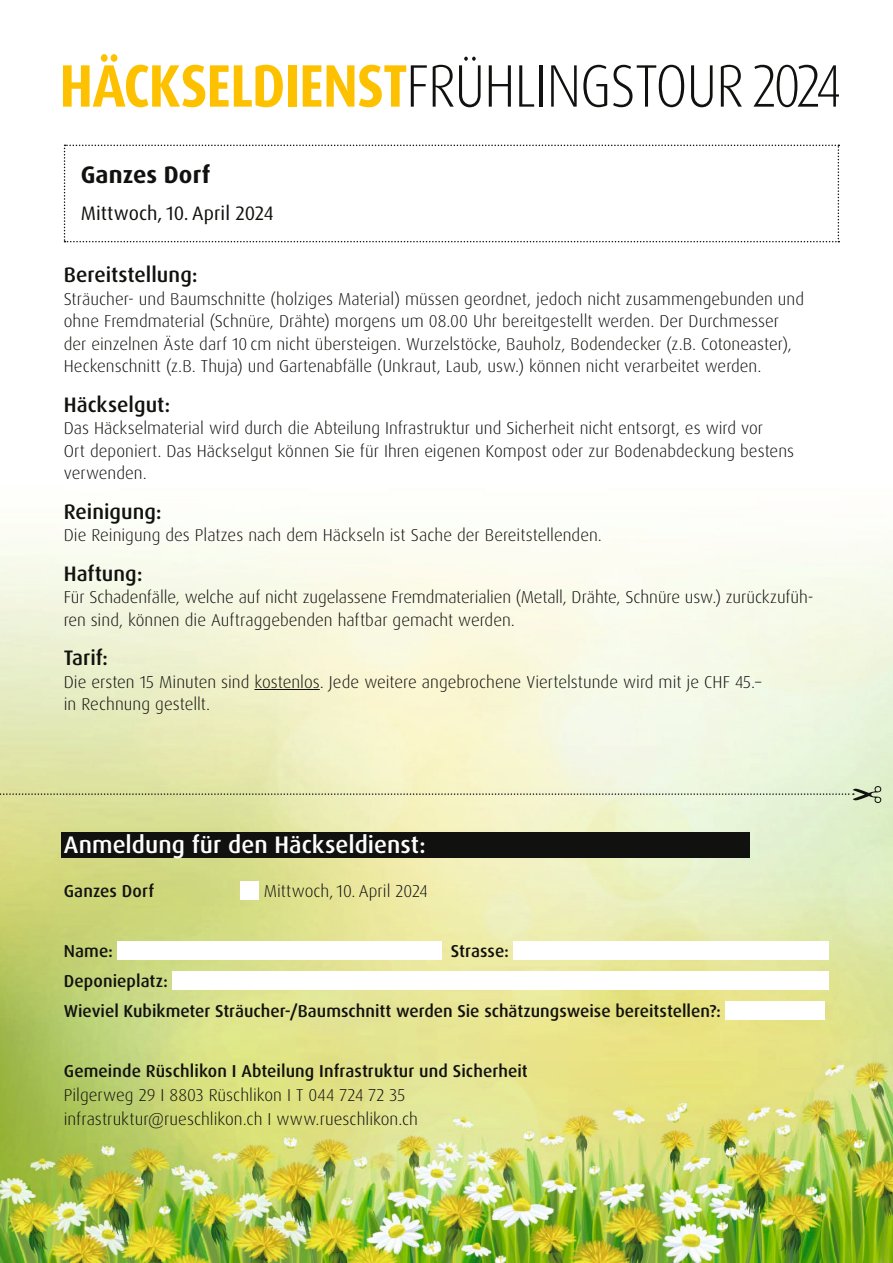
<style>
.page{position:relative;width:893px;height:1263px;background:#fff}
.page>*{position:absolute;margin:0;border:0;box-sizing:border-box;transform-origin:0 0}
.t1{font:300 60px "Dax Pro";letter-spacing:-.015em;color:#11110f;scale:.89 1}
.t2{font:500 24px "Dax Pro";color:#fff}
.t3{font:700 24px "Dax Pro";letter-spacing:.005em;color:#11110f}
.t4{font:500 21px "Dax Pro";color:#11110f}
.t5{font:19.5px "Dax Pro";color:#11110f}
.t6{font:300 17.25px/22.5px "Dax Pro";color:#11110f}
.t7{font:500 17.25px/30px "Dax Pro";color:#11110f}
.s1{font-weight:700;color:#fdc100}
</style>
<div class="page">
<img style="left:0;top:144px;width:893px;height:1119px">
<div style="left:61px;top:832px;width:689px;height:26px;background:#11110f"></div>
<svg style="left:64px;top:145px;width:775px;height:97px"></svg>
<svg style="left:0;top:786px;width:881px;height:17px;background:#e0e4b7"></svg>
<div style="left:240px;top:882px;width:19px;height:18px;background:#fff"></div>
<div style="left:118px;top:942px;width:324px;height:18px;background:#fff"></div>
<div style="left:514px;top:942px;width:315px;height:18px;background:#fff"></div>
<div style="left:172px;top:972px;width:657px;height:18px;background:#fff"></div>
<div style="left:726px;top:1002px;width:99px;height:18px;background:#fff"></div>
<hr style="left:254px;top:689px;width:66px;height:1px;background:#11110f">
<h1 class="t1" style="left:60px;top:47px;width:880px"><span class="s1">HÄCKSELDIENST</span>FRÜHLINGSTOUR 2024</h1>
<h2 class="t3" style="left:81px;top:159px;width:131px">Ganzes Dorf</h2>
<p class="t5" style="left:81px;top:201px;width:194px">Mittwoch, 10. April 2024</p>
<p class="t4" style="left:64px;top:261px;width:135px">Bereitstellung:</p>
<p class="t6" style="left:64px;top:288px;width:742px">Sträucher- und Baumschnitte (holziges Material) müssen geordnet, jedoch nicht zusammengebunden und ohne Fremdmaterial (Schnüre, Drähte) morgens um 08.00 Uhr bereitgestellt werden. Der Durchmesser der einzelnen Äste darf 10 cm nicht übersteigen. Wurzelstöcke, Bauholz, Bodendecker (z.B. Cotoneaster), Heckenschnitt (z.B. Thuja) und Gartenabfälle (Unkraut, Laub, usw.) können nicht verarbeitet werden.</p>
<p class="t4" style="left:64px;top:391px;width:108px">Häckselgut:</p>
<p class="t6" style="left:64px;top:417px;width:732px">Das Häckselmaterial wird durch die Abteilung Infrastruktur und Sicherheit nicht entsorgt, es wird vor<br>Ort deponiert. Das Häckselgut können Sie für Ihren eigenen Kompost oder zur Bodenabdeckung bestens verwenden.</p>
<p class="t4" style="left:64px;top:498px;width:99px">Reinigung:</p>
<p class="t6" style="left:64px;top:524px;width:540px">Die Reinigung des Platzes nach dem Häckseln ist Sache der Bereitstellenden.</p>
<p class="t4" style="left:64px;top:560px;width:80px">Haftung:</p>
<p class="t6" style="left:64px;top:586px;width:751px">Für Schadenfälle, welche auf nicht zugelassene Fremdmaterialien (Metall, Drähte, Schnüre usw.) zurückzufüh&shy;ren sind, können die Auftraggebenden haftbar gemacht werden.</p>
<p class="t4" style="left:64px;top:644px;width:46px">Tarif:</p>
<p class="t6" style="left:64px;top:671px;width:699px">Die ersten 15 Minuten sind kostenlos. Jede weitere angebrochene Viertelstunde wird mit je CHF 45.– in Rechnung gestellt.</p>
<h2 class="t2" style="left:64px;top:829px;width:363px">Anmeldung für den Häckseldienst:</h2>
<p class="t7" style="left:64px;top:876px;width:92px">Ganzes Dorf</p>
<p class="t6" style="left:264px;top:880px;width:166px">Mittwoch, 10. April 2024</p>
<p class="t7" style="left:64px;top:936px;width:51px">Name:</p>
<p class="t7" style="left:451px;top:936px;width:60px">Strasse:</p>
<p class="t7" style="left:64px;top:966px;width:659px">Deponieplatz:<br>Wieviel Kubikmeter Sträucher-/Baumschnitt werden Sie schätzungsweise bereitstellen?:</p>
<p class="t7" style="left:64px;top:1056px;width:466px">Gemeinde Rüschlikon I Abteilung Infrastruktur und Sicherheit</p>
<p class="t6" style="left:64px;top:1083px;width:356px;line-height:24px">Pilgerweg 29 I 8803 Rüschlikon I T 044 724 72 35 infrastruktur@rueschlikon.ch I www.rueschlikon.ch</p>
</div>
